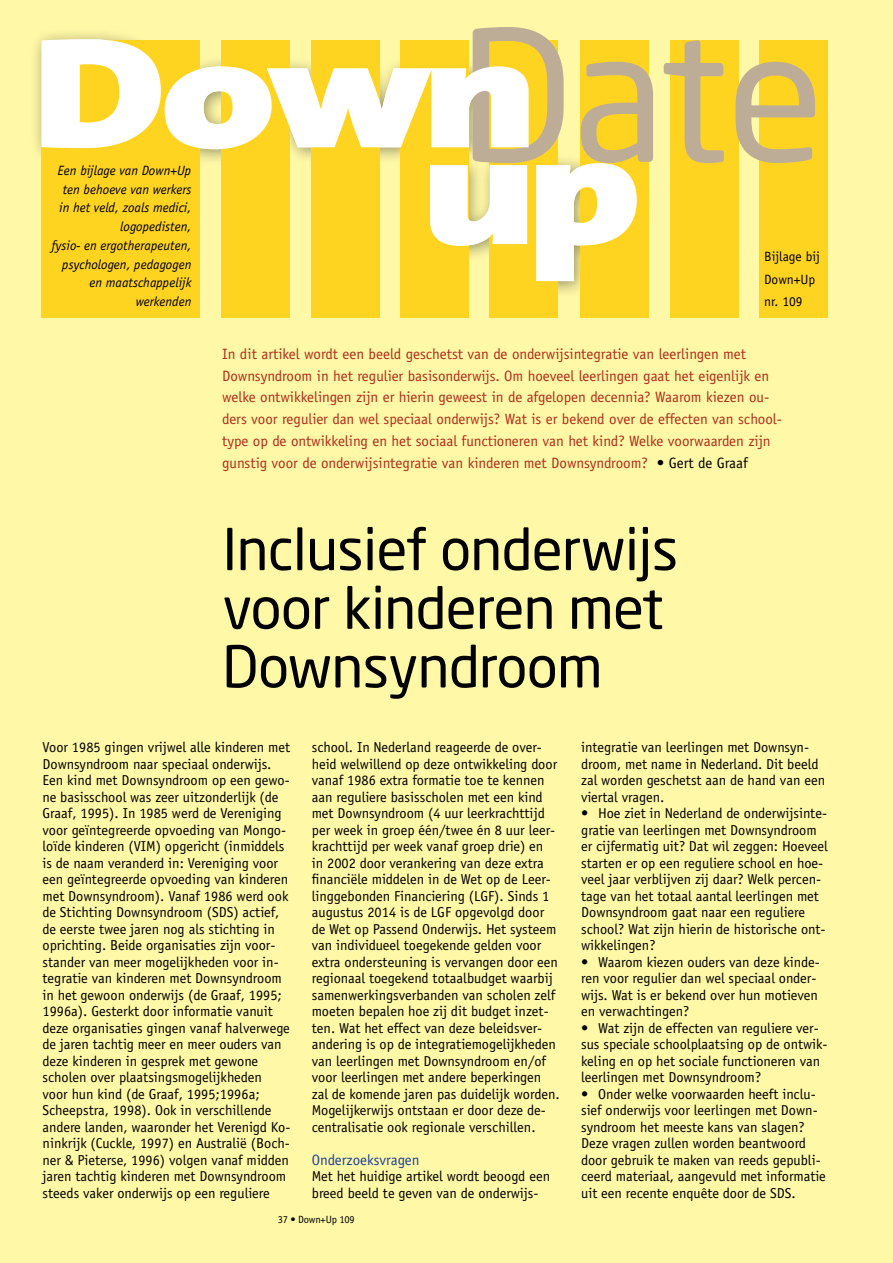
<style>
.page{position:relative;width:893px;height:1263px;background:#fff8a7}
.page>*{position:absolute;margin:0;border:0;box-sizing:border-box;transform-origin:0 0}
.t1{font:179.7px "Neo Sans Std";color:#bdad97}
.t2{font:57px/58.7px "Neo Sans Std";letter-spacing:-.01em;color:#000}
.t3{font:15px/21.8px "Officina Sans";color:#b02c1b}
.t4{font:15px "Officina Sans";color:#1d4395}
.t5{font:14.4px/16.5px "Officina Sans";color:#000}
.t6{font:italic 13.5px/18.8px "Officina Sans";color:#000;text-align:right}
.t7{font:13.5px/22.5px "Officina Sans";color:#000}
.t8{font:10.5px "Officina Sans";letter-spacing:-.015em;color:#000}
.s1{color:#000}
</style>
<div class="page">
<div style="left:418px;top:151px;width:235px;height:146px;background:#000;opacity:.4"></div>
<div style="left:30px;top:27px;width:515px;height:139px;background:#000;opacity:.4"></div>
<div style="left:42px;top:40px;width:158px;height:278px;background:#ffd420"></div>
<div style="left:221px;top:40px;width:69px;height:278px;background:#ffd420"></div>
<div style="left:311px;top:40px;width:68px;height:278px;background:#ffd420"></div>
<div style="left:401px;top:40px;width:68px;height:278px;background:#ffd420"></div>
<div style="left:489px;top:40px;width:69px;height:278px;background:#ffd420"></div>
<div style="left:580px;top:40px;width:69px;height:278px;background:#ffd420"></div>
<div style="left:670px;top:40px;width:68px;height:278px;background:#ffd420"></div>
<div style="left:759px;top:40px;width:69px;height:278px;background:#ffd420"></div>
<svg style="left:430px;top:163px;width:207px;height:118px"></svg>
<svg style="left:41px;top:39px;width:488px;height:110px;fill:#fff"></svg>
<p class="t6" style="left:52px;top:161px;width:141px">Een bijlage van Down+Up ten behoeve van werkers in het veld, zoals medici, logopedisten,<br>fysio- en ergotherapeuten, psychologen, pedagogen en maatschappelijk werkenden</p>
<h1 class="t1" style="left:459px;top:-14px;width:367px">Date</h1>
<p class="t7" style="left:764px;top:245px;width:57px">Bijlage bij<br>Down+Up nr. 109</p>
<p class="t3" style="left:222px;top:343px;width:561px">In dit artikel wordt een beeld geschetst van de onderwijsintegratie van leerlingen met Downsyndroom in het regulier basisonderwijs. Om hoeveel leerlingen gaat het eigenlijk en welke ontwikkelingen zijn er hierin geweest in de afgelopen decennia? Waarom kiezen ou&shy;ders voor regulier dan wel speciaal onderwijs? Wat is er bekend over de effecten van school&shy;type op de ontwikkeling en het sociaal functioneren van het kind? Welke voorwaarden zijn gunstig voor de onderwijsintegratie van kinderen met Downsyndroom? <span class="s1">• Gert de Graaf</span></p>
<h2 class="t2" style="left:222px;top:519px;width:458px">Inclusief onderwijs voor kinderen met<br>Downsyndroom</h2>
<p class="t5" style="left:43px;top:739px;width:249px">Voor 1985 gingen vrijwel alle kinderen met Downsyndroom naar speciaal onderwijs.<br>Een kind met Downsyndroom op een gewo&shy;ne basisschool was zeer uitzonderlijk (de Graaf, 1995). In 1985 werd de Vereniging voor geïntegreerde opvoeding van Mongo&shy;loïde kinderen (VIM) opgericht (inmiddels is de naam veranderd in: Vereniging voor een geïntegreerde opvoeding van kinderen met Downsyndroom). Vanaf 1986 werd ook de Stichting Downsyndroom (SDS) actief, de eerste twee jaren nog als stichting in oprichting. Beide organisaties zijn voor&shy;stander van meer mogelijkheden voor in&shy;tegratie van kinderen met Downsyndroom in het gewoon onderwijs (de Graaf, 1995; 1996a). Gesterkt door informatie vanuit deze organisaties gingen vanaf halverwege de jaren tachtig meer en meer ouders van deze kinderen in gesprek met gewone scholen over plaatsingsmogelijkheden voor hun kind (de Graaf, 1995;1996a; Scheepstra, 1998). Ook in verschillende andere landen, waaronder het Verenigd Ko&shy;ninkrijk (Cuckle, 1997) en Australië (Boch&shy;ner &amp; Pieterse, 1996) volgen vanaf midden jaren tachtig kinderen met Downsyndroom steeds vaker onderwijs op een reguliere</p>
<p class="t5" style="left:312px;top:739px;width:249px">school. In Nederland reageerde de over&shy;heid welwillend op deze ontwikkeling door vanaf 1986 extra formatie toe te kennen aan reguliere basisscholen met een kind met Downsyndroom (4 uur leerkrachttijd per week in groep één/twee én 8 uur leer&shy;krachttijd per week vanaf groep drie) en<br>in 2002 door verankering van deze extra financiële middelen in de Wet op de Leer&shy;linggebonden Financiering (LGF). Sinds 1 augustus 2014 is de LGF opgevolgd door de Wet op Passend Onderwijs. Het systeem van individueel toegekende gelden voor extra ondersteuning is vervangen door een regionaal toegekend totaalbudget waarbij samenwerkingsverbanden van scholen zelf moeten bepalen hoe zij dit budget inzet&shy;ten. Wat het effect van deze beleidsver&shy;andering is op de integratiemogelijkheden van leerlingen met Downsyndroom en/of voor leerlingen met andere beperkingen zal de komende jaren pas duidelijk worden.<br>Mogelijkerwijs ontstaan er door deze de&shy;centralisatie ook regionale verschillen.</p>
<p class="t4" style="left:312px;top:1151px;width:109px">Onderzoeksvragen</p>
<p class="t5" style="left:312px;top:1168px;width:240px">Met het huidige artikel wordt beoogd een breed beeld te geven van de onderwijs-</p>
<p class="t8" style="left:278px;top:1213px;width:78px">37 • Down+Up 109</p>
<p class="t8" style="left:312px;top:1213px;width:73px">37 • Down+Up 76</p>
<p class="t5" style="left:581px;top:739px;width:245px">integratie van leerlingen met Downsyn&shy;droom, met name in Nederland. Dit beeld zal worden geschetst aan de hand van een viertal vragen.</p>
<p class="t5" style="left:581px;top:805px;width:248px">• Hoe ziet in Nederland de onderwijsinte&shy;gratie van leerlingen met Downsyndroom er cijfermatig uit? Dat wil zeggen: Hoeveel starten er op een reguliere school en hoe&shy;veel jaar verblijven zij daar? Welk percen&shy;tage van het totaal aantal leerlingen met Downsyndroom gaat naar een reguliere school? Wat zijn hierin de historische ont&shy;wikkelingen?</p>
<p class="t5" style="left:581px;top:953px;width:240px">• Waarom kiezen ouders van deze kinde&shy;ren voor regulier dan wel speciaal onder&shy;wijs. Wat is er bekend over hun motieven en verwachtingen?</p>
<p class="t5" style="left:581px;top:1019px;width:248px">• Wat zijn de effecten van reguliere ver&shy;sus speciale schoolplaatsing op de ontwik&shy;keling en op het sociale functioneren van leerlingen met Downsyndroom?</p>
<p class="t5" style="left:581px;top:1085px;width:246px">• Onder welke voorwaarden heeft inclu&shy;sief onderwijs voor leerlingen met Down&shy;syndroom het meeste kans van slagen?<br>Deze vragen zullen worden beantwoord door gebruik te maken van reeds gepubli&shy;ceerd materiaal, aangevuld met informatie uit een recente enquête door de SDS.</p>
</div>
